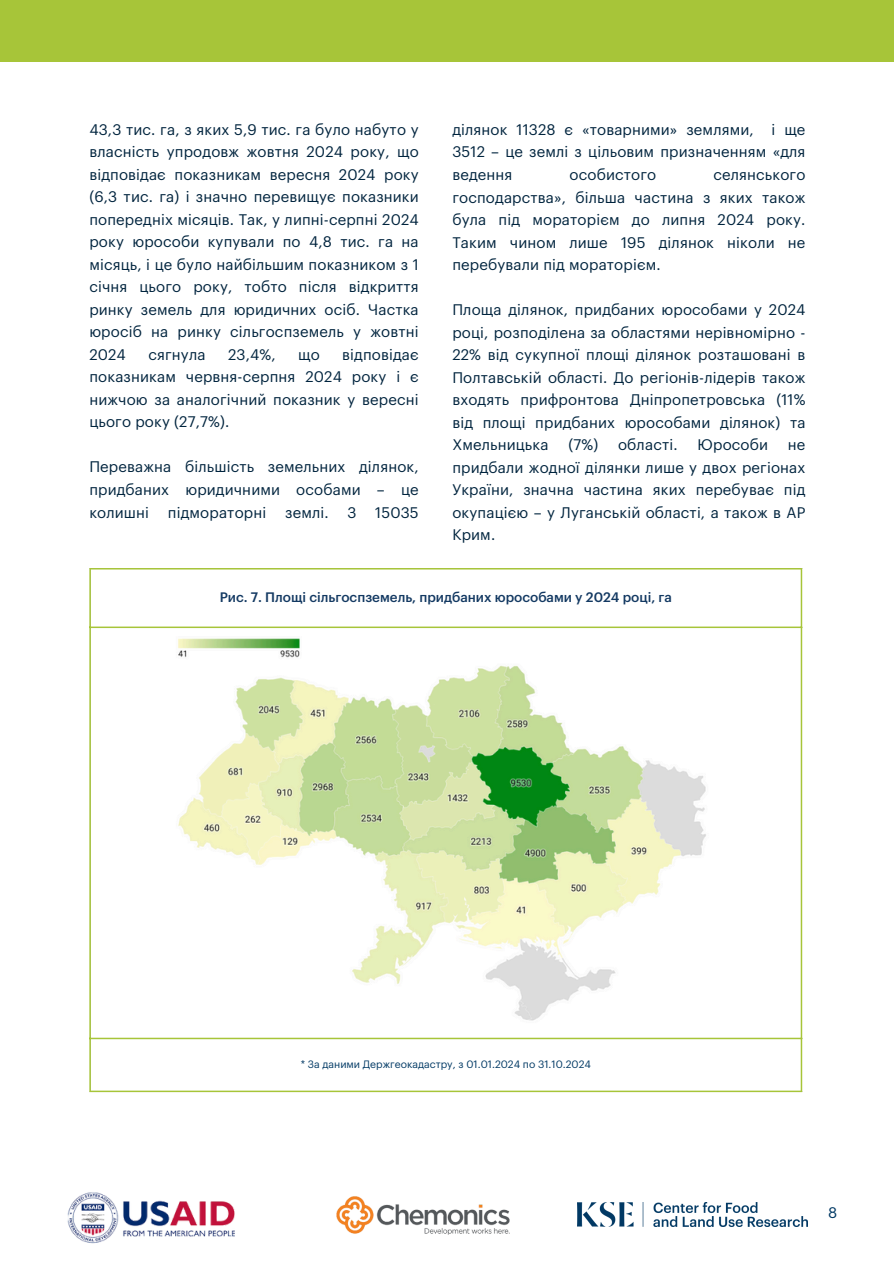
<style>
.page{position:relative;width:894px;height:1264px;background:#fff}
.page>*{position:absolute;margin:0;border:0;box-sizing:border-box;transform-origin:0 0}
.t1{font:15px/22.5px "Graphik LC";letter-spacing:.01em;color:#00243e;text-align:justify}
.t2{font:15px "Graphik LC";color:#003964}
.t3{font:500 13.5px "Graphik LC";color:#133962}
.t4{font:10.5px "Graphik LC";color:#003964}
</style>
<div class="page">
<img style="left:67px;top:1192px;width:168px;height:52px">
<img style="left:336px;top:1196px;width:174px;height:39px">
<div style="left:0;top:0;width:893px;height:62px;background:#a7c539"></div>
<img style="left:577px;top:1202px;width:229px;height:24px">
<hr style="left:89px;top:569px;width:2px;height:521px;background:#a7c539">
<hr style="left:800px;top:569px;width:2px;height:521px;background:#a7c539">
<hr style="left:89px;top:568px;width:713px;height:1px;background:#a7c539">
<hr style="left:89px;top:626px;width:713px;height:2px;background:#a7c539">
<hr style="left:89px;top:1037px;width:713px;height:2px;background:#a7c539">
<hr style="left:89px;top:1090px;width:713px;height:2px;background:#a7c539">
<img style="left:178px;top:638px;width:528px;height:383px">
<h1 class="t1" style="left:89px;top:119px;width:331px">43,3 тис. га, з яких 5,9 тис. га було набуто у власність упродовж жовтня 2024 року, що відповідає показникам вересня 2024 року (6,3 тис. га) і значно перевищує показники попередніх місяців. Так, у липні-серпні 2024 року юрособи купували по 4,8 тис. га на місяць, і це було найбільшим показником з 1 січня цього року, тобто після відкриття ринку земель для юридичних осіб. Частка юросіб на ринку сільгоспземель у жовтні 2024</h1>
<h1 class="t1" style="left:89px;top:344px;width:331px;text-indent:253px">відповідає показникам червня-серпня 2024 року і є нижчою за аналогічний показник у вересні цього року (27,7%).</h1>
<h1 class="t1" style="left:89px;top:456px;width:331px">Переважна більшість земельних ділянок, придбаних юридичними особами – це колишні</h1>
<h1 class="t1" style="left:148px;top:344px;width:59px">сягнула</h1>
<h1 class="t1" style="left:228px;top:344px;width:49px">23,4%,</h1>
<h1 class="t1" style="left:298px;top:344px;width:23px">що</h1>
<h1 class="t1" style="left:168px;top:501px;width:100px">підмораторні</h1>
<h1 class="t1" style="left:285px;top:501px;width:45px">землі.</h1>
<h1 class="t1" style="left:347px;top:501px;width:10px">З</h1>
<h1 class="t1" style="left:375px;top:501px;width:45px">15035</h1>
<p class="t1" style="left:452px;top:119px;width:354px">ділянок 11328 є «товарними» землями, і ще 3512 – це землі з цільовим призначенням «для ведення</p>
<p class="t1" style="left:569px;top:164px;width:88px">особистого</p>
<p class="t1" style="left:452px;top:164px;width:354px;text-indent:261px">селянського господарства», більша частина з яких також була під мораторієм до липня 2024 року.<br>Таким чином лише 195 ділянок ніколи не перебували під мораторієм.</p>
<p class="t1" style="left:452px;top:299px;width:354px">Площа ділянок, придбаних юрособами у 2024 році, розподілена за областями нерівномірно - 22% від сукупної площі ділянок розташовані в Полтавській області. До регіонів-лідерів також входять прифронтова Дніпропетровська (11% від площі придбаних юрособами ділянок) та Хмельницька</p>
<p class="t1" style="left:568px;top:434px;width:31px">(7%)</p>
<p class="t1" style="left:618px;top:434px;width:61px">області.</p>
<p class="t1" style="left:697px;top:434px;width:72px">Юрособи</p>
<p class="t1" style="left:452px;top:434px;width:354px;text-indent:335px">не придбали жодної ділянки лише у двох регіонах України, значна частина яких перебуває під</p>
<p class="t1" style="left:452px;top:501px;width:354px">окупацією – у Луганській області, а також в АР<br>Крим.</p>
<p class="t3" style="left:220px;top:591px;width:453px">Рис. 7. Площі сільгоспземель, придбаних юрособами у 2024 році, га</p>
<p class="t4" style="left:300px;top:1059px;width:291px">* За даними Держгеокадастру, з 01.01.2024 по 31.10.2024</p>
<p class="t2" style="left:827px;top:1205px;width:11px">8</p>
</div>
